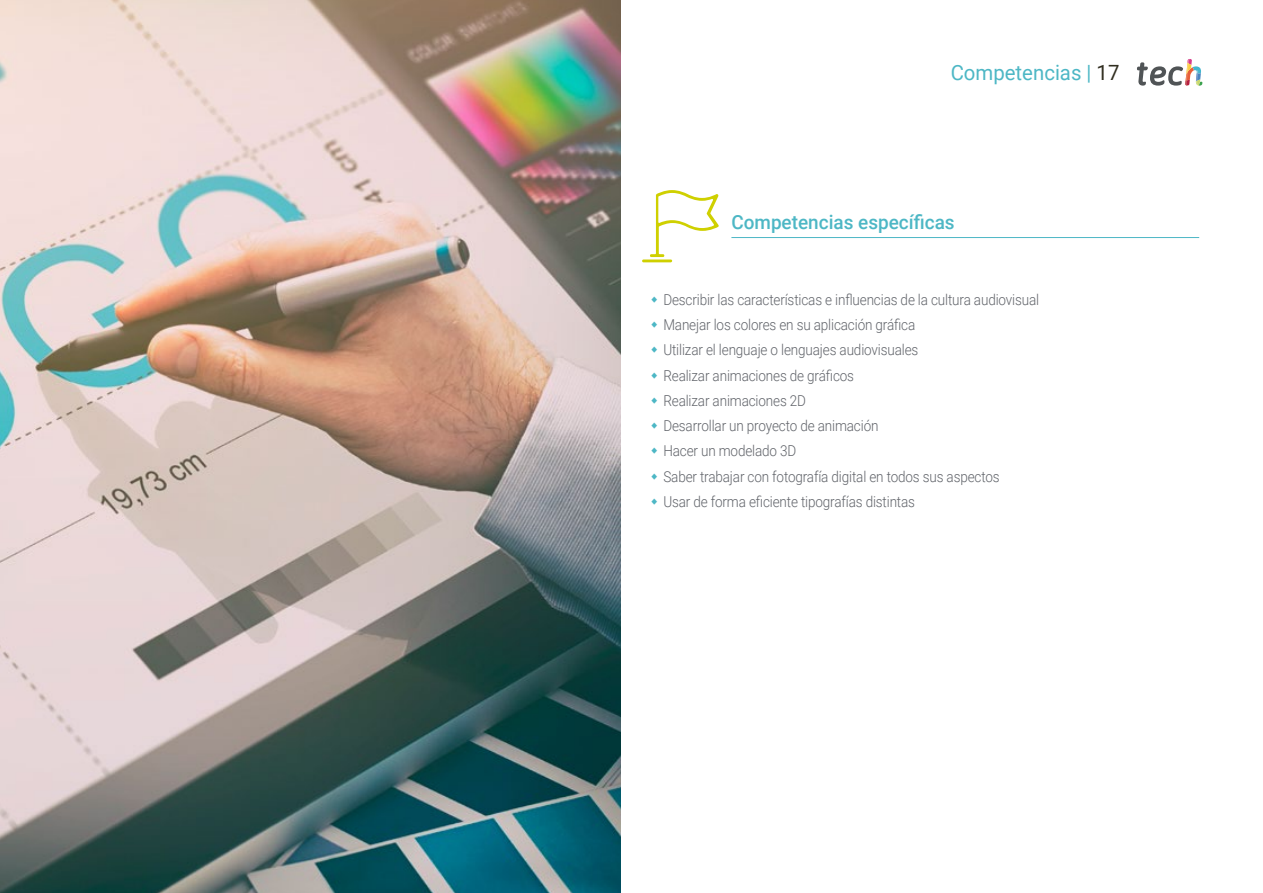
<style>
.page{position:relative;width:1263px;height:893px;background:#fff}
.page>*{position:absolute;margin:0;border:0;box-sizing:border-box;transform-origin:0 0}
.t1{font:21px "Roboto";color:#4db7c5}
.t2{font:500 19.5px "Roboto";color:#4db7c5}
.t3{font:300 15px/25.2px "Roboto";letter-spacing:-.01em;color:#61646a;scale:.9 1}
.s1{color:#312e20}
</style>
<div class="page">
<hr style="left:731px;top:237px;width:468px;height:1px;background:#4db7c5">
<hr style="left:642px;top:259px;width:30px;height:3px;background:#cfd000">
<svg style="left:650px;top:190px;width:69px;height:67px"></svg>
<img style="left:0;top:0;width:621px;height:893px">
<svg style="left:1137px;top:59px;width:65px;height:27px"></svg>
<h1 class="t1" style="left:951px;top:57px;width:170px">Competencias | <span class="s1">17</span></h1>
<h2 class="t2" style="left:731px;top:209px;width:225px">Competencias específicas</h2>
<p class="t3" style="left:663px;top:286px;width:419px">Describir las características e influencias de la cultura audiovisual Manejar los colores en su aplicación gráfica<br>Utilizar el lenguaje o lenguajes audiovisuales<br>Realizar animaciones de gráficos<br>Realizar animaciones 2D<br>Desarrollar un proyecto de animación<br>Hacer un modelado 3D<br>Saber trabajar con fotografía digital en todos sus aspectos<br>Usar de forma eficiente tipografías distintas</p>
</div>
